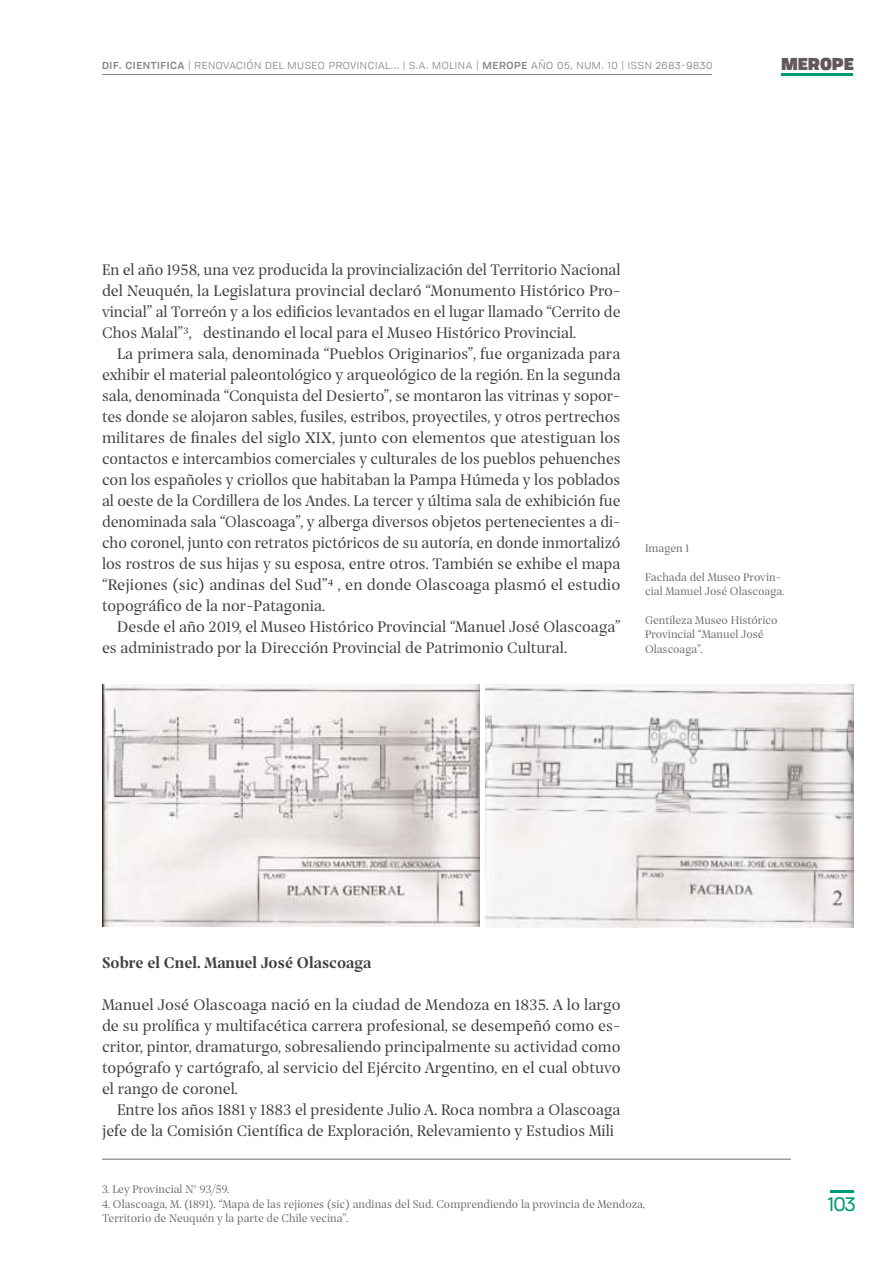
<style>
.page{position:relative;width:893px;height:1263px;background:#fff}
.page>*{position:absolute;margin:0;border:0;box-sizing:border-box;transform-origin:0 0}
.t1{font:19.5px "Tofino Personal";color:#009c77}
.t2{font:16.5px/21px "Prospectus M";color:#404040;text-align:justify}
.t3{font:700 16.5px "Prospectus M";color:#404040}
.t4{font:900 16.5px "Tofino Personal";color:#62575b}
.t5{font:12px/14.4px "Prospectus M";color:#706f6f}
.t6{font:12px "Tofino Personal";letter-spacing:.05em;color:#878787}
.s1{font-weight:500}
</style>
<div class="page">
<hr style="left:830px;top:1190px;width:24px;height:2px;background:#009c77">
<hr style="left:782px;top:73px;width:71px;height:2px;background:#009c77">
<hr style="left:102px;top:74px;width:609px;height:1px;background:#878787">
<hr style="left:102px;top:1158px;width:689px;height:2px;background:#9d9d9c">
<img style="left:485px;top:685px;width:369px;height:242px">
<img style="left:103px;top:685px;width:377px;height:241px">
<p class="t6" style="left:102px;top:56px;width:612px"><span class="s1">DIF. CIENTIFICA</span> | RENOVACIÓN DEL MUSEO PROVINCIAL... | S.A. MOLINA | <span class="s1">MEROPE</span> AÑO 05, NUM. 10 | ISSN 2683-9830</p>
<p class="t4" style="left:781px;top:49px;width:74px">MEROPE</p>
<p class="t2" style="left:102px;top:259px;width:520px">En el año 1958, una vez producida la provincialización del Territorio Nacional del Neuquén, la Legislatura provincial declaró “Monumento Histórico Pro&shy;vincial” al Torreón y a los edificios levantados en el lugar llamado “Cerrito de Chos Malal”3, destinando el local para el Museo Histórico Provincial.</p>
<p class="t2" style="left:102px;top:343px;width:520px;text-indent:15px">La primera sala, denominada “Pueblos Originarios”, fue organizada para exhibir el material paleontológico y arqueológico de la región. En la segunda sala, denominada “Conquista del Desierto”, se montaron las vitrinas y sopor&shy;tes donde se alojaron sables, fusiles, estribos, proyectiles, y otros pertrechos militares de finales del siglo XIX, junto con elementos que atestiguan los contactos e intercambios comerciales y culturales de los pueblos pehuenches con los españoles y criollos que habitaban la Pampa Húmeda y los poblados al oeste de la Cordillera de los Andes. La tercer y última sala de exhibición fue denominada sala “Olascoaga”, y alberga diversos objetos pertenecientes a di&shy;cho coronel, junto con retratos pictóricos de su autoría, en donde inmortalizó los rostros de sus hijas y su esposa, entre otros. También se exhibe el mapa “Rejiones (sic) andinas del Sud”4 , en donde Olascoaga plasmó el estudio topográfico de la nor-Patagonia.</p>
<p class="t2" style="left:102px;top:616px;width:520px;text-indent:15px">Desde el año 2019, el Museo Histórico Provincial “Manuel José Olascoaga” es administrado por la Dirección Provincial de Patrimonio Cultural.</p>
<p class="t5" style="left:645px;top:540px;width:46px">Imagen 1</p>
<p class="t5" style="left:645px;top:569px;width:141px">Fachada del Museo Provin&shy;cial Manuel José Olascoaga.</p>
<p class="t5" style="left:645px;top:612px;width:134px">Gentileza Museo Histórico<br>Provincial “Manuel José<br>Olascoaga”.</p>
<p class="t3" style="left:102px;top:950px;width:271px">Sobre el Cnel. Manuel José Olascoaga</p>
<p class="t2" style="left:102px;top:994px;width:520px">Manuel José Olascoaga nació en la ciudad de Mendoza en 1835. A lo largo de su prolífica y multifacética carrera profesional, se desempeñó como es&shy;critor, pintor, dramaturgo, sobresaliendo principalmente su actividad como topógrafo y cartógrafo, al servicio del Ejército Argentino, en el cual obtuvo el rango de coronel.</p>
<p class="t2" style="left:102px;top:1099px;width:520px;text-indent:15px">Entre los años 1881 y 1883 el presidente Julio A. Roca nombra a Olascoaga jefe de la Comisión Científica de Exploración, Relevamiento y Estudios Mili</p>
<p class="t5" style="left:102px;top:1182px;width:129px">3. Ley Provincial N° 93/59.</p>
<p class="t5" style="left:102px;top:1196px;width:545px">4. Olascoaga, M. (1891). “Mapa de las rejiones (sic) andinas del Sud. Comprendiendo la provincia de Mendoza,<br>Territorio de Neuquén y la parte de Chile vecina”.</p>
<p class="t1" style="left:828px;top:1189px;width:29px">103</p>
</div>
